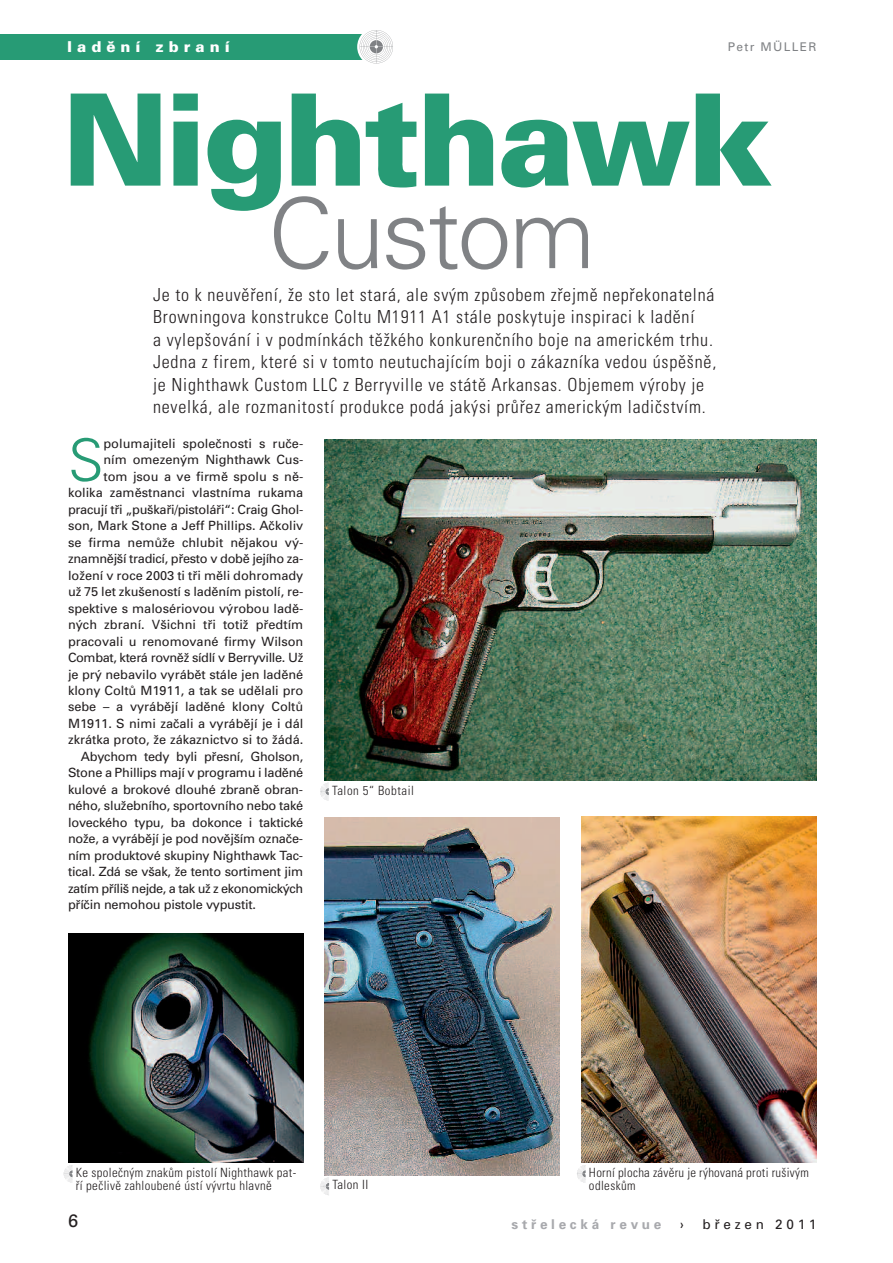
<style>
.page{position:relative;width:893px;height:1263px;background:#fff}
.page>*{position:absolute;margin:0;border:0;box-sizing:border-box;transform-origin:0 0}
.t1{font:900 127.5px "Univers CE";letter-spacing:-.035em;color:#279b75}
.t2{font:300 97.5px "Univers CE";letter-spacing:-.03em;color:#808285}
.t3{font:300 58.35px "Univers CE";color:#279b75}
.t4{font:300 condensed 18px/22.5px "Univers CE";letter-spacing:.045em;color:#231f20}
.t5{font:18px "Univers CE";color:#231f20}
.t6{font:900 15px "Univers CE";letter-spacing:.335em;color:#fff}
.t7{font:700 13.5px "Univers CE";letter-spacing:.275em;color:#a8a9ad}
.t8{font:13.5px "Univers CE";letter-spacing:.275em;color:#231f20}
.t9{font:12.75px "Univers CE";letter-spacing:-.005em;color:#231f20}
.t10{font:300 condensed 12.75px/12.8px "Univers CE";letter-spacing:.03em;color:#231f20}
.t11{font:12.75px "Univers CE";letter-spacing:-.025em;color:#231f20}
.t12{font:12.75px "Univers CE";letter-spacing:-.03em;color:#231f20}
.t13{font:12px "Univers CE";letter-spacing:.11em;color:#808285}
</style>
<div class="page">
<div style="left:0;top:34px;width:376px;height:26px;background:#279b75"></div>
<svg style="left:357px;top:28px;width:38px;height:38px"></svg>
<svg style="left:360px;top:30px;width:33px;height:33px"></svg>
<img style="left:68px;top:933px;width:235px;height:230px">
<svg style="left:64px;top:1165px;width:9px;height:17px"></svg>
<img style="left:325px;top:818px;width:235px;height:357px">
<svg style="left:320px;top:1177px;width:9px;height:18px"></svg>
<img style="left:581px;top:817px;width:235px;height:346px">
<svg style="left:577px;top:1165px;width:9px;height:17px"></svg>
<img style="left:325px;top:439px;width:491px;height:342px">
<svg style="left:320px;top:783px;width:9px;height:17px"></svg>
<p class="t6" style="left:67px;top:41px;width:164px">ladění zbraní</p>
<p class="t13" style="left:728px;top:42px;width:90px">Petr MÜLLER</p>
<h1 class="t1" style="left:62px;top:94px;width:711px">Nighthawk</h1>
<h2 class="t2" style="left:268px;top:198px;width:329px">Custom</h2>
<p class="t4" style="left:153px;top:285px;width:565px">Je to k neuvěření, že sto let stará, ale svým způsobem zřejmě nepřekonatelná Browningova konstrukce Coltu M1911 A1 stále poskytuje inspiraci k ladění<br>a vylepšování i v podmínkách těžkého konkurenčního boje na americkém trhu.<br>Jedna z firem, které si v tomto neutuchajícím boji o zákazníka vedou úspěšně, je Nighthawk Custom LLC z Berryville ve státě Arkansas. Objemem výroby je nevelká, ale rozmanitostí produkce podá jakýsi průřez americkým ladičstvím.</p>
<h3 class="t3" style="left:68px;top:439px;width:37px">S</h3>
<p class="t9" style="left:103px;top:439px;width:201px">polumajiteli společnosti s ruče-</p>
<p class="t9" style="left:103px;top:455px;width:201px">ním omezeným Nighthawk Cus-</p>
<p class="t9" style="left:103px;top:472px;width:201px">tom jsou a ve firmě spolu s ně-</p>
<p class="t9" style="left:68px;top:488px;width:237px">kolika zaměstnanci vlastníma rukama</p>
<p class="t9" style="left:68px;top:504px;width:237px">pracují tři „puškaři/pistoláři“: Craig Ghol-</p>
<p class="t9" style="left:68px;top:521px;width:237px">son, Mark Stone a Jeff Phillips. Ačkoliv</p>
<p class="t9" style="left:68px;top:537px;width:237px">se firma nemůže chlubit nějakou vý-</p>
<p class="t11" style="left:68px;top:554px;width:237px">znamnější tradicí, přesto v době jejího za-</p>
<p class="t9" style="left:68px;top:570px;width:237px">ložení v roce 2003 ti tři měli dohromady</p>
<p class="t9" style="left:68px;top:587px;width:237px">už 75 let zkušeností s laděním pistolí, re-</p>
<p class="t9" style="left:68px;top:603px;width:237px">spektive s malosériovou výrobou ladě-</p>
<p class="t9" style="left:68px;top:620px;width:237px">ných zbraní. Všichni tři totiž předtím</p>
<p class="t9" style="left:68px;top:636px;width:237px">pracovali u renomované firmy Wilson</p>
<p class="t11" style="left:68px;top:653px;width:237px">Combat, která rovněž sídlí v Berryville. Už</p>
<p class="t9" style="left:68px;top:669px;width:237px">je prý nebavilo vyrábět stále jen laděné</p>
<p class="t9" style="left:68px;top:686px;width:237px">klony Coltů M1911, a tak se udělali pro</p>
<p class="t9" style="left:68px;top:702px;width:237px">sebe – a vyrábějí laděné klony Coltů</p>
<p class="t9" style="left:68px;top:719px;width:237px">M1911. S nimi začali a vyrábějí je i dál</p>
<p class="t9" style="left:68px;top:735px;width:237px">zkrátka proto, že zákaznictvo si to žádá.</p>
<p class="t9" style="left:81px;top:752px;width:224px">Abychom tedy byli přesní, Gholson,</p>
<p class="t9" style="left:68px;top:768px;width:237px">Stone a Phillips mají v programu i laděné</p>
<p class="t9" style="left:68px;top:785px;width:237px">kulové a brokové dlouhé zbraně obran-</p>
<p class="t9" style="left:68px;top:801px;width:237px">ného, služebního, sportovního nebo také</p>
<p class="t9" style="left:68px;top:818px;width:237px">loveckého typu, ba dokonce i taktické</p>
<p class="t9" style="left:68px;top:834px;width:237px">nože, a vyrábějí je pod novějším označe-</p>
<p class="t9" style="left:68px;top:850px;width:237px">ním produktové skupiny Nighthawk Tac-</p>
<p class="t9" style="left:68px;top:867px;width:237px">tical. Zdá se však, že tento sortiment jim</p>
<p class="t12" style="left:68px;top:883px;width:237px">zatím příliš nejde, a tak už z ekonomických</p>
<p class="t9" style="left:68px;top:900px;width:189px">příčin nemohou pistole vypustit.</p>
<p class="t10" style="left:332px;top:785px;width:83px">Talon 5“ Bobtail</p>
<p class="t10" style="left:76px;top:1167px;width:222px">Ke společným znakům pistolí Nighthawk pat&shy;ří pečlivě zahloubené ústí vývrtu hlavně</p>
<p class="t10" style="left:332px;top:1179px;width:37px">Talon II</p>
<p class="t10" style="left:589px;top:1167px;width:221px">Horní plocha závěru je rýhovaná proti rušivým odleskům</p>
<h3 class="t5" style="left:68px;top:1214px;width:12px">6</h3>
<p class="t7" style="left:511px;top:1219px;width:151px">střelecká revue</p>
<p class="t8" style="left:680px;top:1219px;width:5px">›</p>
<p class="t8" style="left:703px;top:1219px;width:115px">březen 2011</p>
</div>
